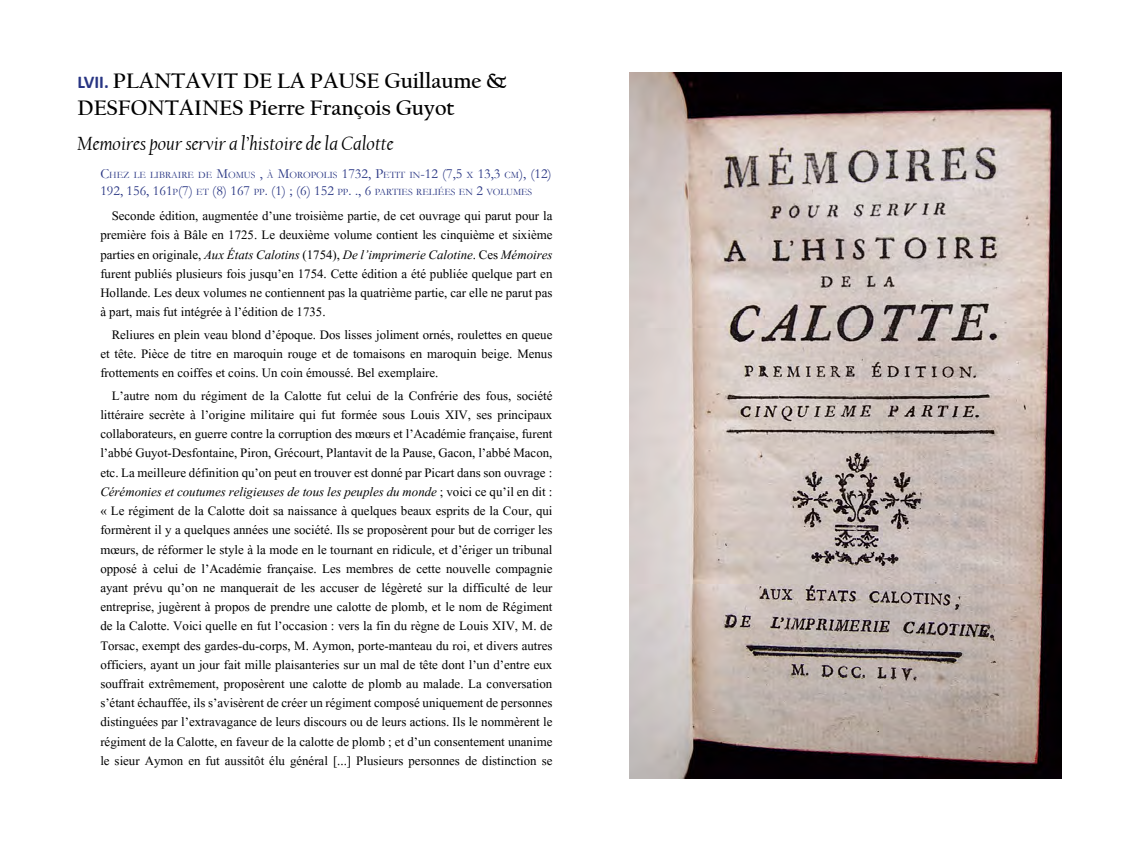
<style>
.page{position:relative;width:1134px;height:851px;background:#fff}
.page>*{position:absolute;margin:0;border:0;box-sizing:border-box;transform-origin:0 0}
.t1{font:700 22px/26.4px "Californian FB";color:#000}
.t2{font:italic 20px "Californian FB";color:#000}
.t3{font:16px/19.2px "Aparajita";color:#000;text-align:justify}
.t4{font:14px "Garamond";color:#283583}
.t5{font:9.8px "Garamond";color:#283583}
.s1{font-family:"Calibri";font-size:18px;color:#283583}
.s2{font-size:14px}
.s3{font-size:9.8px}
.s4{font-style:italic}
</style>
<div class="page">
<img style="left:629px;top:72px;width:433px;height:706px">
<h1 class="t1" style="left:78px;top:68px;width:430px"><span class="s1">LVII.</span> PLANTAVIT DE LA PAUSE Guillaume &amp;<br>DESFONTAINES Pierre François Guyot</h1>
<p class="t2" style="left:78px;top:132px;width:318px">Memoires pour servir a l’histoire de la Calotte</p>
<p class="t5" style="left:100px;top:169px;width:453px"><span class="s2">C</span>HEZ LE LIBRAIRE DE <span class="s2">M</span>OMUS <span class="s2">,</span> À <span class="s2">M</span>OROPOLIS <span class="s2">1732, P</span>ETIT IN<span class="s2">-12 (7,5</span> X <span class="s2">13,3</span> CM<span class="s2">), (12)</span></p>
<p class="t4" style="left:100px;top:181px;width:433px">192, 156, 161<span class="s3">P</span>(7) <span class="s3">ET</span> (8) 167 <span class="s3">PP</span>. (1) ; (6) 152 <span class="s3">PP</span>. ., 6 <span class="s3">PARTIES RELIÉES EN</span> 2 <span class="s3">VOLUMES</span></p>
<p class="t3" style="left:100px;top:208px;width:454px;text-indent:11px">Seconde édition, augmentée d’une troisième partie, de cet ouvrage qui parut pour la première fois à Bâle en 1725. Le deuxième volume contient les cinquième et sixième parties en originale, <span class="s4">Aux États Calotins</span> (1754), <span class="s4">De l’imprimerie Calotine</span>. Ces <span class="s4">Mémoires </span>furent publiés plusieurs fois jusqu’en 1754. Cette édition a été publiée quelque part en Hollande. Les deux volumes ne contiennent pas la quatrième partie, car elle ne parut pas à part, mais fut intégrée à l’édition de 1735.</p>
<p class="t3" style="left:100px;top:326px;width:454px;text-indent:11px">Reliures en plein veau blond d’époque. Dos lisses joliment ornés, roulettes en queue et tête. Pièce de titre en maroquin rouge et de tomaisons en maroquin beige. Menus frottements en coiffes et coins. Un coin émoussé. Bel exemplaire.</p>
<p class="t3" style="left:100px;top:387px;width:454px;text-indent:11px">L’autre nom du régiment de la Calotte fut celui de la Confrérie des fous, société littéraire secrète à l’origine militaire qui fut formée sous Louis XIV, ses principaux collaborateurs, en guerre contre la corruption des mœurs et l’Académie française, furent l’abbé Guyot-Desfontaine, Piron, Grécourt, Plantavit de la Pause, Gacon, l’abbé Macon, etc. La meilleure définition qu’on peut en trouver est donné par Picart dans son ouvrage :<br><span class="s4">Cérémonies et coutumes religieuses de tous les peuples du monde</span> ; voici ce qu’il en dit : « Le régiment de la Calotte doit sa naissance à quelques beaux esprits de la Cour, qui formèrent il y a quelques années une société. Ils se proposèrent pour but de corriger les mœurs, de réformer le style à la mode en le tournant en ridicule, et d’ériger un tribunal opposé à celui de l’Académie française. Les membres de cette nouvelle compagnie ayant prévu qu’on ne manquerait de les accuser de légèreté sur la difficulté de leur entreprise, jugèrent à propos de prendre une calotte de plomb, et le nom de Régiment de la Calotte. Voici quelle en fut l’occasion : vers la fin du règne de Louis XIV, M. de Torsac, exempt des gardes-du-corps, M. Aymon, porte-manteau du roi, et divers autres officiers, ayant un jour fait mille plaisanteries sur un mal de tête dont l’un d’entre eux souffrait extrêmement, proposèrent une calotte de plomb au malade. La conversation s’étant échauffée, ils s’avisèrent de créer un régiment composé uniquement de personnes distinguées par l’extravagance de leurs discours ou de leurs actions. Ils le nommèrent le régiment de la Calotte, en faveur de la calotte de plomb ; et d’un consentement unanime le sieur Aymon en fut aussitôt élu général [...] Plusieurs personnes de distinction se</p>
</div>
